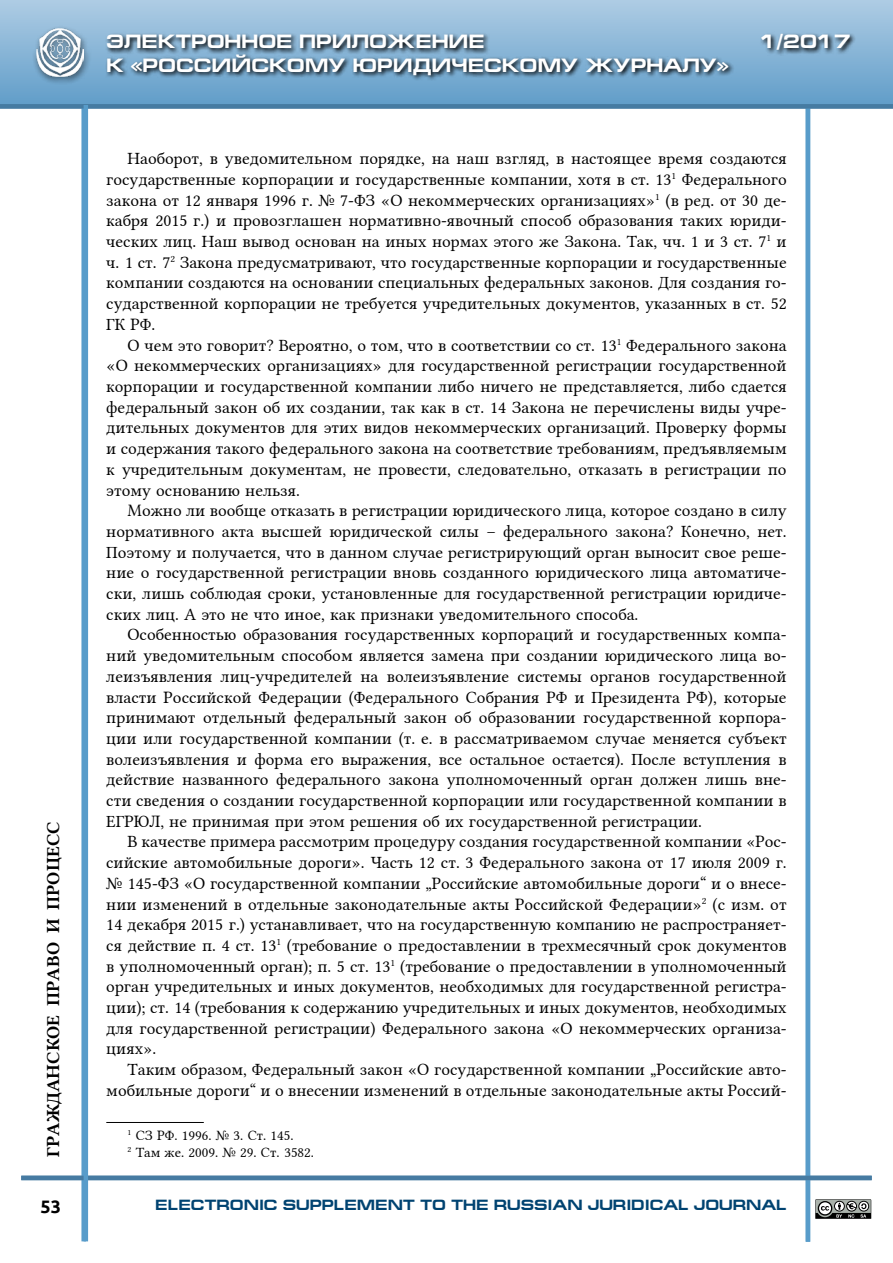
<style>
.page{position:relative;width:893px;height:1263px;background:#fff}
.page>*{position:absolute;margin:0;border:0;box-sizing:border-box;transform-origin:0 0}
.t1{font:700 19.5px "Europe Ext";color:#fff}
.t2{font:18px "Lin Libertine B";color:#000}
.t3{font:700 18px "Ubuntu";color:#000}
.t4{font:17.25px/20.7px "Lin Libertine";color:#000;text-align:justify}
.t5{font:700 15px "Europe Ext";color:#004371}
.t6{font:14.25px/17.1px "Lin Libertine";color:#000}
</style>
<div class="page">
<div style="left:81px;top:105px;width:5px;height:1136px;background:#589cca"></div>
<svg style="left:815px;top:1199px;width:57px;height:20px"></svg>
<hr style="left:806px;top:91px;width:4px;height:1151px;background:#589cca">
<hr style="left:21px;top:1176px;width:851px;height:4px;background:#467ba2">
<div style="left:0;top:0;width:893px;height:106px;background:linear-gradient(to bottom,#aecce4,#619dc9)"></div>
<div style="left:0;top:104px;width:893px;height:5px;background:#467ba2"></div>
<hr style="left:84px;top:105px;width:4px;height:1136px;background:#589cca">
<div style="left:32px;top:25px;width:59px;height:60px;background:#000;opacity:.63"></div>
<img style="left:36px;top:28px;width:47px;height:48px">
<svg style="left:105px;top:31px;width:751px;height:50px;background:#6b90ac"></svg>
<hr style="left:106px;top:1122px;width:98px;height:1px;background:#000">
<p class="t2" style="left:41px;top:1157px;width:337px;rotate:-90deg">ГРАЖДАНСКОЕ ПРАВО И ПРОЦЕСС</p>
<p class="t1" style="left:106px;top:31px;width:380px">ЭЛЕКТРОННОЕ ПРИЛОЖЕНИЕ</p>
<p class="t1" style="left:760px;top:31px;width:92px">1/2017</p>
<p class="t1" style="left:106px;top:54px;width:624px">К «РОССИЙСКОМУ ЮРИДИЧЕСКОМУ ЖУРНАЛУ»</p>
<p class="t4" style="left:106px;top:146px;width:682px;text-indent:21px">Наоборот, в уведомительном порядке, на наш взгляд, в настоящее время создаются государственные корпорации и государственные компании, хотя в ст. 13<sup>1</sup> Федерального закона от 12 января 1996 г. № 7-ФЗ «О некоммерческих организациях»<sup>1</sup> (в ред. от 30 де&shy;кабря 2015 г.) и провозглашен нормативно-явочный способ образования таких юриди&shy;ческих лиц. Наш вывод основан на иных нормах этого же Закона. Так, чч. 1 и 3 ст. 7<sup>1</sup> и ч. 1 ст. 7<sup>2</sup> Закона предусматривают, что государственные корпорации и государственные компании создаются на основании специальных федеральных законов. Для создания го&shy;сударственной корпорации не требуется учредительных документов, указанных в ст. 52<br>ГК РФ.</p>
<p class="t4" style="left:106px;top:333px;width:682px;text-indent:21px">О чем это говорит? Вероятно, о том, что в соответствии со ст. 13<sup>1</sup> Федерального закона «О некоммерческих организациях» для государственной регистрации государственной корпорации и государственной компании либо ничего не представляется, либо сдается федеральный закон об их создании, так как в ст. 14 Закона не перечислены виды учре&shy;дительных документов для этих видов некоммерческих организаций. Проверку формы и содержания такого федерального закона на соответствие требованиям, предъявляемым к учредительным документам, не провести, следовательно, отказать в регистрации по этому основанию нельзя.</p>
<p class="t4" style="left:106px;top:498px;width:682px;text-indent:21px">Можно ли вообще отказать в регистрации юридического лица, которое создано в силу нормативного акта высшей юридической силы – федерального закона? Конечно, нет.<br>Поэтому и получается, что в данном случае регистрирующий орган выносит свое реше&shy;ние о государственной регистрации вновь созданного юридического лица автоматиче&shy;ски, лишь соблюдая сроки, установленные для государственной регистрации юридиче&shy;ских лиц. А это не что иное, как признаки уведомительного способа.</p>
<p class="t4" style="left:106px;top:622px;width:682px;text-indent:21px">Особенностью образования государственных корпораций и государственных компа&shy;ний уведомительным способом является замена при создании юридического лица во&shy;леизъявления лиц-учредителей на волеизъявление системы органов государственной власти Российской Федерации (Федерального Собрания РФ и Президента РФ), которые принимают отдельный федеральный закон об образовании государственной корпора&shy;ции или государственной компании (т. е. в рассматриваемом случае меняется субъект волеизъявления и форма его выражения, все остальное остается). После вступления в действие названного федерального закона уполномоченный орган должен лишь вне&shy;сти сведения о создании государственной корпорации или государственной компании в ЕГРЮЛ, не принимая при этом решения об их государственной регистрации.</p>
<p class="t4" style="left:106px;top:829px;width:682px;text-indent:21px">В качестве примера рассмотрим процедуру создания государственной компании «Рос&shy;сийские автомобильные дороги». Часть 12 ст. 3 Федерального закона от 17 июля 2009 г. № 145-ФЗ «О государственной компании „Российские автомобильные дороги“ и о внесе&shy;нии изменений в отдельные законодательные акты Российской Федерации»<sup>2</sup> (с изм. от 14 декабря 2015 г.) устанавливает, что на государственную компанию не распространяет&shy;ся действие п. 4 ст. 13<sup>1</sup> (требование о предоставлении в трехмесячный срок документов в уполномоченный орган); п. 5 ст. 13<sup>1</sup> (требование о предоставлении в уполномоченный орган учредительных и иных документов, необходимых для государственной регистра&shy;ции); ст. 14 (требования к содержанию учредительных и иных документов, необходимых для государственной регистрации) Федерального закона «О некоммерческих организа&shy;циях».</p>
<p class="t4" style="left:106px;top:1057px;width:682px;text-align:right">Таким образом, Федеральный закон «О государственной компании „Российские авто&shy;мобильные дороги“ и о внесении изменений в отдельные законодательные акты Россий-</p>
<p class="t6" style="left:128px;top:1125px;width:188px"><sup>1</sup> СЗ РФ. 1996. № 3. Cт. 145.<br><sup>2</sup> Там же. 2009. № 29. Ст. 3582.</p>
<p class="t3" style="left:41px;top:1196px;width:22px">53</p>
<p class="t5" style="left:155px;top:1196px;width:633px">ELECTRONIC SUPPLEMENT TO THE RUSSIAN JURIDICAL JOURNAL</p>
</div>
